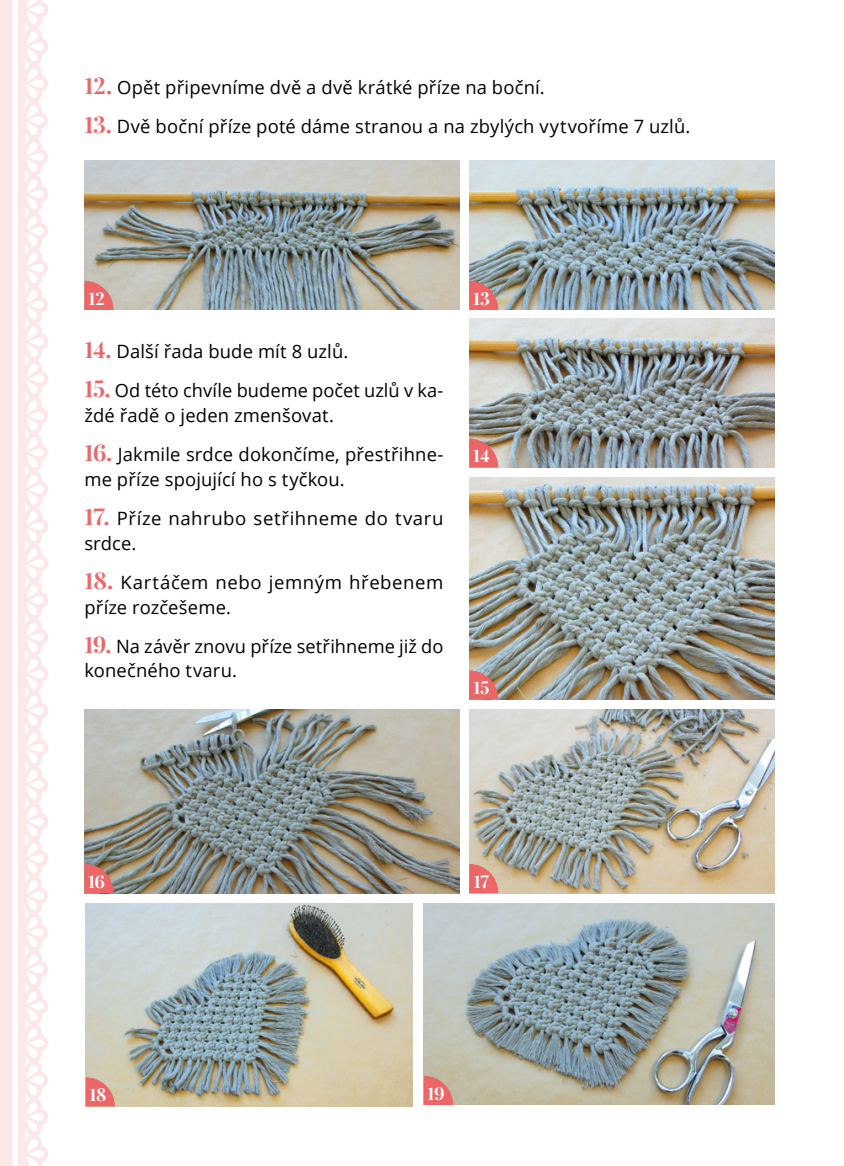
<style>
.page{position:relative;width:844px;height:1166px;background:#fff}
.page>*{position:absolute;margin:0;border:0;box-sizing:border-box;transform-origin:0 0}
.Normal1{font:18.38px/24.5px "Open Sans";letter-spacing:.01em;color:#000}
.Normal1-2{font:18.38px/24.5px "Open Sans";letter-spacing:.03em;color:#000}
.cislo_obr{font:700 17.5px "Playfair Display";letter-spacing:-.01em;color:#fff}
.s1{font-family:"Playfair Display";font-weight:700;font-size:22.75px;color:#ec6668}
</style>
<div class="page">
<svg style="left:0;top:0;width:48px;height:1166px;fill:#fce8e8"></svg>
<svg style="left:12px;top:0;width:6px;height:1166px"></svg>
<img style="left:84px;top:161px;width:375px;height:149px">
<svg style="left:84px;top:281px;width:30px;height:29px"></svg>
<img style="left:469px;top:161px;width:305px;height:149px">
<svg style="left:469px;top:281px;width:29px;height:29px"></svg>
<img style="left:469px;top:319px;width:305px;height:149px">
<svg style="left:469px;top:438px;width:29px;height:30px"></svg>
<img style="left:469px;top:478px;width:305px;height:221px">
<svg style="left:469px;top:670px;width:29px;height:29px"></svg>
<img style="left:84px;top:709px;width:375px;height:184px">
<svg style="left:84px;top:864px;width:30px;height:29px"></svg>
<img style="left:469px;top:709px;width:305px;height:184px">
<svg style="left:469px;top:864px;width:29px;height:29px"></svg>
<img style="left:86px;top:903px;width:326px;height:203px">
<svg style="left:86px;top:1077px;width:29px;height:29px"></svg>
<img style="left:424px;top:903px;width:350px;height:202px">
<svg style="left:424px;top:1076px;width:29px;height:29px"></svg>
<p class="Normal1" style="left:84px;top:75px;width:462px"><span class="s1">12.</span> Opět připevníme dvě a dvě krátké příze na boční.</p>
<p class="Normal1" style="left:84px;top:114px;width:607px"><span class="s1">13.</span> Dvě boční příze poté dáme stranou a na zbylých vytvoříme 7 uzlů.</p>
<p class="cislo_obr" style="left:88px;top:284px;width:18px">12</p>
<p class="cislo_obr" style="left:473px;top:284px;width:18px">13</p>
<p class="Normal1" style="left:84px;top:339px;width:265px"><span class="s1">14.</span> Další řada bude mít 8 uzlů.</p>
<p class="Normal1" style="left:84px;top:378px;width:360px"><span class="s1">15.</span> Od této chvíle budeme počet uzlů v ka&shy;ždé řadě o jeden zmenšovat.</p>
<p class="Normal1" style="left:84px;top:442px;width:360px"><span class="s1">16.</span> Jakmile srdce dokončíme, přestřihne&shy;me příze spojující ho s tyčkou.</p>
<p class="Normal1-2" style="left:84px;top:506px;width:360px"><span class="s1">17.</span> Příze nahrubo setřihneme do tvaru srdce.</p>
<p class="Normal1-2" style="left:84px;top:570px;width:360px"><span class="s1">18.</span> Kartáčem nebo jemným hřebenem příze rozčešeme.</p>
<p class="Normal1" style="left:84px;top:633px;width:360px"><span class="s1">19.</span> Na závěr znovu příze setřihneme již do konečného tvaru.</p>
<p class="cislo_obr" style="left:473px;top:442px;width:18px">14</p>
<p class="cislo_obr" style="left:473px;top:674px;width:18px">15</p>
<p class="cislo_obr" style="left:88px;top:867px;width:19px">16</p>
<p class="cislo_obr" style="left:473px;top:867px;width:17px">17</p>
<p class="cislo_obr" style="left:89px;top:1081px;width:18px">18</p>
<p class="cislo_obr" style="left:427px;top:1079px;width:19px">19</p>
</div>
